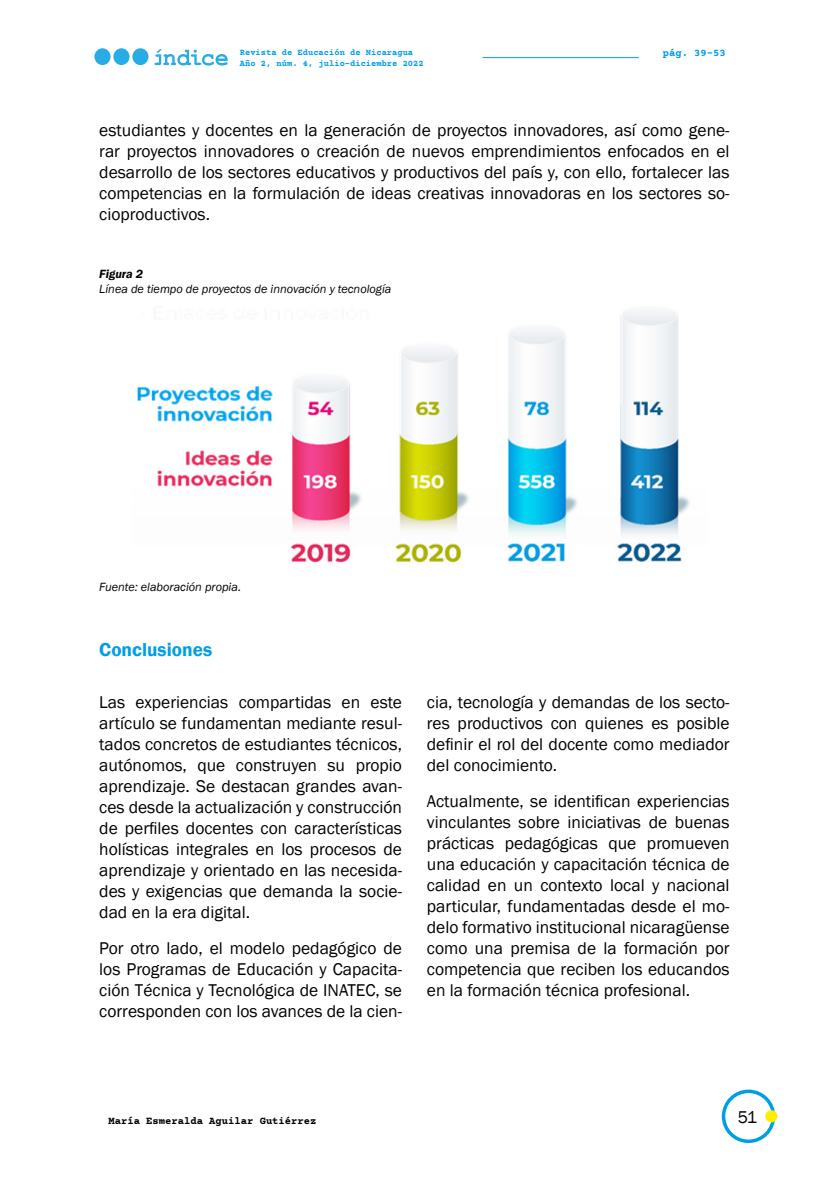
<style>
.page{position:relative;width:819px;height:1191px;background:#fff}
.page>*{position:absolute;margin:0;border:0;box-sizing:border-box;transform-origin:0 0}
.t1{font:600 19.25px "Franklin Gothic";color:#009fe3}
.t2{font:17.5px/21px "Franklin Gothic";color:#000;text-align:justify}
.t3{font:italic 12.25px "Franklin Gothic";color:#000}
.t4{font:italic 600 12.25px "Franklin Gothic";color:#000}
.t5{font:700 10.5px "Courier Prime";color:#000}
.t6{font:700 10.5px "Courier Prime";color:#009fe3}
.t7{font:700 8.75px/10.5px "Courier Prime";color:#009fe3}
</style>
<div class="page">
<hr style="left:482px;top:57px;width:157px;height:1px;background:#009fe3">
<div style="left:721px;top:1089px;width:54px;height:54px;border:4px solid #009fe3;border-radius:50%"></div>
<div style="left:765px;top:1110px;width:12px;height:12px;background:#ffed00;border-radius:50%"></div>
<div style="left:94px;top:48px;width:16px;height:17px;background:#29abe3;border-radius:50%"></div>
<div style="left:113px;top:48px;width:16px;height:17px;background:#29abe3;border-radius:50%"></div>
<div style="left:132px;top:48px;width:16px;height:17px;background:#29abe3;border-radius:50%"></div>
<svg style="left:154px;top:49px;width:74px;height:16px"></svg>
<img style="left:137px;top:310px;width:553px;height:253px">
<p class="t7" style="left:240px;top:47px;width:185px">Revista de Educación de Nicaragua<br>Año 2, núm. 4, julio-diciembre 2022</p>
<p class="t6" style="left:662px;top:47px;width:64px">pág. 39-53</p>
<p class="t2" style="left:99px;top:120px;width:632px">estudiantes y docentes en la generación de proyectos innovadores, así como gene&shy;rar proyectos innovadores o creación de nuevos emprendimientos enfocados en el desarrollo de los sectores educativos y productivos del país y, con ello, fortalecer las competencias en la formulación de ideas creativas innovadoras en los sectores so&shy;cioproductivos.</p>
<p class="t4" style="left:99px;top:266px;width:45px">Figura 2</p>
<p class="t3" style="left:99px;top:281px;width:294px">Línea de tiempo de proyectos de innovación y tecnología</p>
<p class="t3" style="left:99px;top:579px;width:143px">Fuente: elaboración propia.</p>
<p class="t1" style="left:99px;top:638px;width:114px">Conclusiones</p>
<p class="t2" style="left:99px;top:692px;width:304px">Las experiencias compartidas en este artículo se fundamentan mediante resul&shy;tados concretos de estudiantes técnicos, autónomos, que construyen su propio aprendizaje. Se destacan grandes avan&shy;ces desde la actualización y construcción de perfiles docentes con características holísticas integrales en los procesos de aprendizaje y orientado en las necesida&shy;des y exigencias que demanda la socie&shy;dad en la era digital.</p>
<p class="t2" style="left:99px;top:938px;width:304px">Por otro lado, el modelo pedagógico de los Programas de Educación y Capacita&shy;ción Técnica y Tecnológica de INATEC, se corresponden con los avances de la cien-</p>
<p class="t2" style="left:427px;top:692px;width:304px">cia, tecnología y demandas de los secto&shy;res productivos con quienes es posible definir el rol del docente como mediador del conocimiento.</p>
<p class="t2" style="left:427px;top:791px;width:304px">Actualmente, se identifican experiencias vinculantes sobre iniciativas de buenas prácticas pedagógicas que promueven una educación y capacitación técnica de calidad en un contexto local y nacional particular, fundamentadas desde el mo&shy;delo formativo institucional nicaragüense como una premisa de la formación por competencia que reciben los educandos en la formación técnica profesional.</p>
<p class="t5" style="left:108px;top:1114px;width:209px">María Esmeralda Aguilar Gutiérrez</p>
<p class="t2" style="left:737px;top:1106px;width:21px">51</p>
</div>
